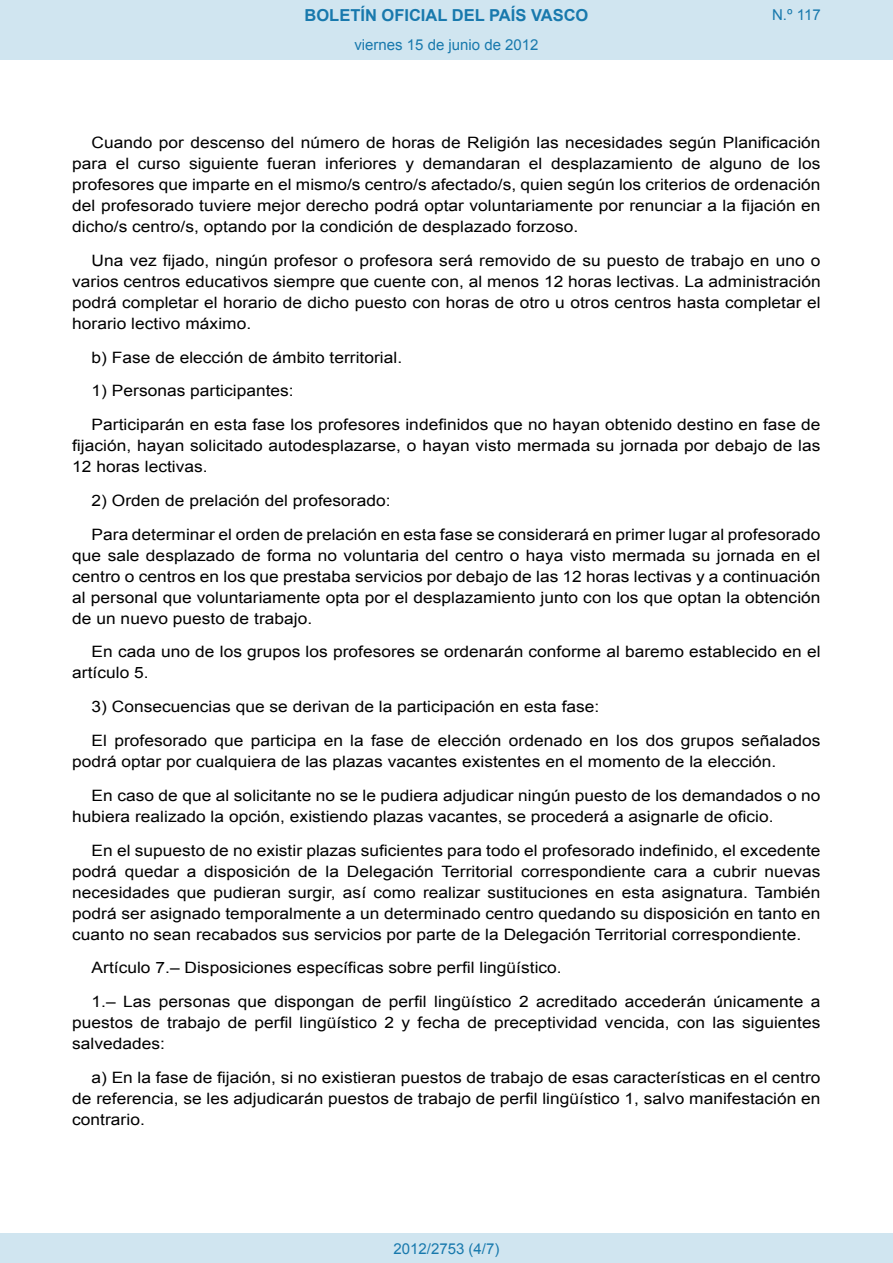
<style>
.page{position:relative;width:893px;height:1263px;background:#fff}
.page>*{position:absolute;margin:0;border:0;box-sizing:border-box;transform-origin:0 0}
.t1{font:700 16.5px "Arial";color:#1879ad}
.BOPVDetalle{font:15.6px/21px "Arial";color:#000;text-align:justify;scale:1.11 1}
.BOPVDetalleNivel1{font:15.6px/21px "Arial";color:#000;text-align:justify;scale:1.11 1}
.Paginacion_Centro{font:15px "Arial";color:#1879ad}
</style>
<div class="page">
<div style="left:0;top:0;width:893px;height:60px;background:#d0e5f0"></div>
<div style="left:0;top:1233px;width:893px;height:30px;background:#d0e5f0"></div>
<p class="t1" style="left:305px;top:4px;width:285px">BOLETÍN OFICIAL DEL PAÍS VASCO</p>
<p class="Paginacion_Centro" style="left:354px;top:35px;width:186px">viernes 15 de junio de 2012</p>
<p class="Paginacion_Centro" style="left:772px;top:5px;width:50px">N.º 117</p>
<p class="BOPVDetalle" style="left:72px;top:132px;width:676px;text-indent:19px">Cuando por descenso del número de horas de Religión las necesidades según Planificación para el curso siguiente fueran inferiores y demandaran el desplazamiento de alguno de los profesores que imparte en el mismo/s centro/s afectado/s, quien según los criterios de ordenación del profesorado tuviere mejor derecho podrá optar voluntariamente por renunciar a la fijación en dicho/s centro/s, optando por la condición de desplazado forzoso.</p>
<p class="BOPVDetalle" style="left:72px;top:250px;width:676px;text-indent:19px">Una vez fijado, ningún profesor o profesora será removido de su puesto de trabajo en uno o varios centros educativos siempre que cuente con, al menos 12 horas lectivas. La administración podrá completar el horario de dicho puesto con horas de otro u otros centros hasta completar el horario lectivo máximo.</p>
<p class="BOPVDetalle" style="left:92px;top:347px;width:281px">b) Fase de elección de ámbito territorial.</p>
<p class="BOPVDetalle" style="left:92px;top:381px;width:184px">1) Personas participantes:</p>
<p class="BOPVDetalle" style="left:72px;top:414px;width:676px;text-indent:19px">Participarán en esta fase los profesores indefinidos que no hayan obtenido destino en fase de fijación, hayan solicitado autodesplazarse, o hayan visto mermada su jornada por debajo de las 12 horas lectivas.</p>
<p class="BOPVDetalle" style="left:92px;top:490px;width:271px">2) Orden de prelación del profesorado:</p>
<p class="BOPVDetalle" style="left:72px;top:524px;width:676px;text-indent:19px">Para determinar el orden de prelación en esta fase se considerará en primer lugar al profesorado que sale desplazado de forma no voluntaria del centro o haya visto mermada su jornada en el centro o centros en los que prestaba servicios por debajo de las 12 horas lectivas y a continuación al personal que voluntariamente opta por el desplazamiento junto con los que optan la obtención de un nuevo puesto de trabajo.</p>
<p class="BOPVDetalle" style="left:72px;top:642px;width:676px;text-indent:19px">En cada uno de los grupos los profesores se ordenarán conforme al baremo establecido en el artículo 5.</p>
<p class="BOPVDetalle" style="left:92px;top:696px;width:459px">3) Consecuencias que se derivan de la participación en esta fase:</p>
<p class="BOPVDetalle" style="left:72px;top:730px;width:676px;text-indent:19px">El profesorado que participa en la fase de elección ordenado en los dos grupos señalados podrá optar por cualquiera de las plazas vacantes existentes en el momento de la elección.</p>
<p class="BOPVDetalle" style="left:72px;top:785px;width:676px;text-indent:19px">En caso de que al solicitante no se le pudiera adjudicar ningún puesto de los demandados o no hubiera realizado la opción, existiendo plazas vacantes, se procederá a asignarle de oficio.</p>
<p class="BOPVDetalle" style="left:72px;top:840px;width:676px;text-indent:19px">En el supuesto de no existir plazas suficientes para todo el profesorado indefinido, el excedente podrá quedar a disposición de la Delegación Territorial correspondiente cara a cubrir nuevas necesidades que pudieran surgir, así como realizar sustituciones en esta asignatura. También podrá ser asignado temporalmente a un determinado centro quedando su disposición en tanto en cuanto no sean recabados sus servicios por parte de la Delegación Territorial correspondiente.</p>
<p class="BOPVDetalle" style="left:92px;top:957px;width:425px">Artículo 7.– Disposiciones específicas sobre perfil lingüístico.</p>
<p class="BOPVDetalle" style="left:72px;top:991px;width:676px;text-indent:19px">1.– Las personas que dispongan de perfil lingüístico 2 acreditado accederán únicamente a puestos de trabajo de perfil lingüístico 2 y fecha de preceptividad vencida, con las siguientes salvedades:</p>
<p class="BOPVDetalleNivel1" style="left:72px;top:1067px;width:676px;text-indent:19px">a) En la fase de fijación, si no existieran puestos de trabajo de esas características en el centro de referencia, se les adjudicarán puestos de trabajo de perfil lingüístico 1, salvo manifestación en contrario.</p>
<p class="Paginacion_Centro" style="left:393px;top:1238px;width:107px">2012/2753 (4/7)</p>
</div>
